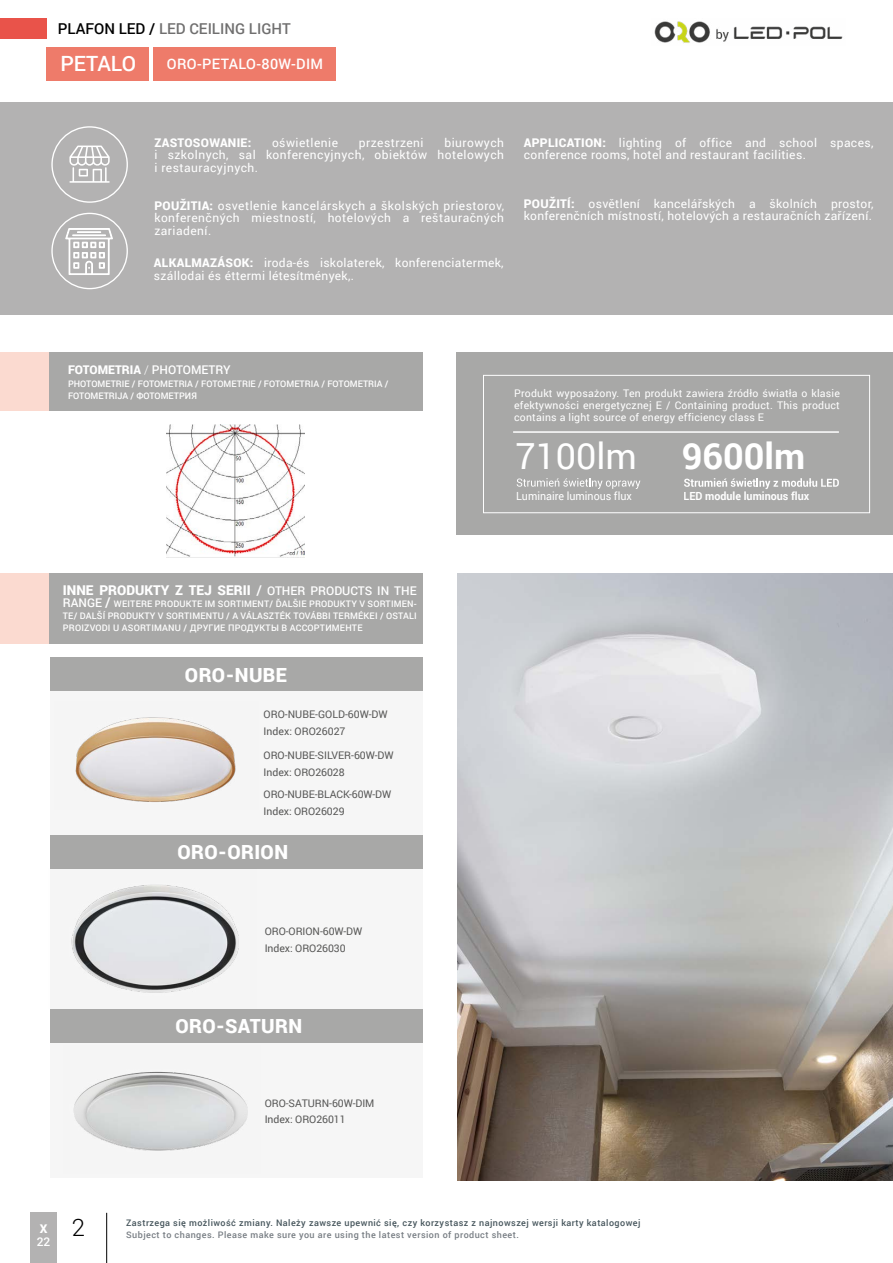
<style>
.page{position:relative;width:893px;height:1263px;background:#fff}
.page>*{position:absolute;margin:0;border:0;box-sizing:border-box;transform-origin:0 0}
.t1{font:36px "Roboto";color:#fff}
.t2{font:300 24px "Roboto";color:#000}
.t3{font:500 21px "Roboto";color:#fff}
.t4{font:900 19.5px "Roboto";letter-spacing:.02em;color:#fff}
.t5{font:500 15px "Roboto";color:#706f6f}
.t6{font:500 14.4px "Roboto";letter-spacing:.025em;color:#fff}
.t7{font:900 13.5px "Roboto";color:#fff}
.t8{font:12px/12.6px "Roboto";letter-spacing:.03em;color:#fff}
.t9{font:900 12px "Roboto";letter-spacing:.01em;color:#fff}
.t10{font:500 12px "Roboto";color:#fff}
.t11{font:11.25px "Roboto";color:#fff;scale:.96 1}
.t12{font:700 11.25px "Roboto";color:#fff;scale:.96 1}
.t13{font:10.5px/16.8px "Roboto";letter-spacing:-.005em;color:#575756}
.t14{font:10.5px/12px "Roboto";letter-spacing:.02em;color:#fff;text-align:justify}
.t15{font:500 9px/12px "Roboto";color:#fff}
.t16{font:500 9px "Roboto";letter-spacing:.05em;color:#46555c}
.t17{font:500 9px "Roboto";letter-spacing:.05em;color:#777d83}
.s1{color:#000}
.s2{font-weight:900}
.s3{font-weight:300}
.s4{font-weight:500}
.s5{font-weight:700}
.s6{font-weight:500;font-size:12px}
.s7{font-size:12px}
.s8{font-size:13.5px}
</style>
<div class="page">
<img style="left:654px;top:21px;width:189px;height:22px">
<div style="left:31px;top:1212px;width:26px;height:51px;background:#b3b2b2"></div>
<div style="left:50px;top:657px;width:373px;height:179px;background:#f6f6f6"></div>
<div style="left:50px;top:835px;width:373px;height:177px;background:#f6f6f6"></div>
<div style="left:50px;top:1009px;width:373px;height:169px;background:#f6f6f6"></div>
<div style="left:50px;top:657px;width:373px;height:33px;background:#a8a8a7"></div>
<div style="left:50px;top:835px;width:373px;height:33px;background:#a8a8a7"></div>
<div style="left:50px;top:1009px;width:373px;height:34px;background:#a8a8a7"></div>
<div style="left:0;top:103px;width:893px;height:212px;background:#b3b2b2"></div>
<div style="left:51px;top:213px;width:77px;height:76px;border:1px solid #fff;border-radius:50%"></div>
<div style="left:51px;top:126px;width:77px;height:77px;border:1px solid #fff;border-radius:50%"></div>
<svg style="left:69px;top:146px;width:41px;height:37px"></svg>
<svg style="left:65px;top:228px;width:48px;height:47px"></svg>
<hr style="left:106px;top:1213px;width:1px;height:50px;background:#000">
<img style="left:75px;top:717px;width:161px;height:85px">
<img style="left:73px;top:1071px;width:175px;height:80px">
<img style="left:50px;top:868px;width:207px;height:125px">
<div style="left:456px;top:352px;width:437px;height:183px;background:#a8a8a7"></div>
<div style="left:483px;top:375px;width:387px;height:138px;border:1px solid #fff"></div>
<svg style="left:684px;top:478px;width:155px;height:11px"></svg>
<svg style="left:517px;top:478px;width:123px;height:11px"></svg>
<hr style="left:513px;top:431px;width:326px;height:2px;background:#fff">
<div style="left:1px;top:352px;width:421px;height:59px;background:#a8a8a7"></div>
<div style="left:0;top:352px;width:49px;height:59px;background:#fbdad0"></div>
<div style="left:49px;top:573px;width:374px;height:70px;background:#a8a8a7"></div>
<div style="left:0;top:573px;width:49px;height:70px;background:#fbdad0"></div>
<img style="left:167px;top:424px;width:137px;height:134px">
<img style="left:457px;top:573px;width:435px;height:607px">
<div style="left:47px;top:47px;width:289px;height:33px;background:#ee7b6a"></div>
<div style="left:0;top:18px;width:46px;height:21px;background:#e9534a"></div>
<hr style="left:149px;top:47px;width:4px;height:33px;background:#fff">
<p class="t5" style="left:58px;top:18px;width:235px"><span class="s1">PLAFON LED /</span> LED CEILING LIGHT</p>
<h3 class="t3" style="left:60px;top:49px;width:77px">PETALO</h3>
<p class="t6" style="left:167px;top:54px;width:158px">ORO-PETALO-80W-DIM</p>
<p class="t9" style="left:154px;top:134px;width:98px">ZASTOSOWANIE:</p>
<p class="t8" style="left:272px;top:136px;width:68px">oświetlenie</p>
<p class="t8" style="left:359px;top:136px;width:66px">przestrzeni</p>
<p class="t8" style="left:154px;top:136px;width:351px;text-align:justify;text-indent:290px">biurowych i szkolnych, sal konferencyjnych, obiektów hotelowych i restauracyjnych.</p>
<p class="t8" style="left:154px;top:199px;width:351px;text-align:justify"><span class="s2">POUŽITIA:</span> osvetlenie kancelárskych a školských priestorov, konferenčných miestností, hotelových a reštauračných zariadení.</p>
<p class="t8" style="left:154px;top:256px;width:351px"><span class="s2">ALKALMAZÁSOK:</span> iroda-és iskolaterek, konferenciatermek, szállodai és éttermi létesítmények,.</p>
<p class="t8" style="left:524px;top:136px;width:351px"><span class="s2">APPLICATION:</span> lighting of office and school spaces, conference rooms, hotel and restaurant facilities.</p>
<p class="t8" style="left:524px;top:197px;width:351px"><span class="s2">POUŽITÍ:</span> osvětlení kancelářských a školních prostor, konferenčních místností, hotelových a restauračních zařízení.</p>
<p class="t9" style="left:68px;top:361px;width:164px">FOTOMETRIA <span class="s3">/</span> <span class="s4">PHOTOMETRY</span></p>
<p class="t15" style="left:68px;top:378px;width:322px">PHOTOMETRIE / FOTOMETRIA / FOTOMETRIE / FOTOMETRIA / FOTOMETRIA /<br>FOTOMETRIJA / ФОТОМЕТРИЯ</p>
<p class="t15" style="left:66px;top:379px;width:130px">FOTOMETRIJA / ФОТОМЕТРИЯ</p>
<p class="t14" style="left:514px;top:387px;width:327px">Produkt wyposażony. Ten produkt zawiera źródło światła o klasie efektywności energetycznej E / Containing product. This product contains a light source of energy efficiency class E</p>
<h1 class="t1" style="left:515px;top:431px;width:291px">7100lm <span class="s5">9600lm</span></h1>
<p class="t11" style="left:516px;top:488px;width:122px">Luminaire luminous flux</p>
<p class="t12" style="left:684px;top:488px;width:132px">LED module luminous flux</p>
<p class="t7" style="left:63px;top:580px;width:355px">INNE PRODUKTY Z TEJ SERII <span class="s4">/</span> <span class="s6">OTHER PRODUCTS IN THE</span></p>
<p class="t15" style="left:63px;top:597px;width:355px;text-align:justify"><span class="s7">RANGE</span> <span class="s8">/</span> WEITERE PRODUKTE IM SORTIMENT/ ĎALŠIE PRODUKTY V SORTIMEN-TE/ DALŠÍ PRODUKTY V SORTIMENTU / A VÁLASZTÉK TOVÁBBI TERMÉKEI / OSTALI PROIZVODI U ASORTIMANU / ДРУГИЕ ПРОДУКТЫ В АССОРТИМЕНТЕ</p>
<h3 class="t4" style="left:185px;top:661px;width:103px">ORO-NUBE</h3>
<p class="t13" style="left:264px;top:705px;width:126px">ORO-NUBE-GOLD-60W-DW<br>Index: ORO26027</p>
<p class="t13" style="left:264px;top:746px;width:131px">ORO-NUBE-SILVER-60W-DW<br>Index: ORO26028</p>
<p class="t13" style="left:264px;top:786px;width:129px">ORO-NUBE-BLACK-60W-DW<br>Index: ORO26029</p>
<h3 class="t4" style="left:178px;top:838px;width:112px">ORO-ORION</h3>
<p class="t13" style="left:265px;top:922px;width:99px">ORO-ORION-60W-DW<br>Index: ORO26030</p>
<h3 class="t4" style="left:175px;top:1012px;width:128px">ORO-SATURN</h3>
<p class="t13" style="left:265px;top:1094px;width:111px">ORO-SATURN-60W-DIM<br>Index: ORO26011</p>
<p class="t9" style="left:40px;top:1220px;width:9px">X</p>
<p class="t10" style="left:37px;top:1233px;width:15px">22</p>
<h2 class="t2" style="left:72px;top:1211px;width:15px">2</h2>
<p class="t16" style="left:126px;top:1216px;width:516px">Zastrzega się możliwość zmiany. Należy zawsze upewnić się, czy korzystasz z najnowszej wersji karty katalogowej</p>
<p class="t17" style="left:126px;top:1228px;width:394px">Subject to changes. Please make sure you are using the latest version of product sheet.</p>
</div>
